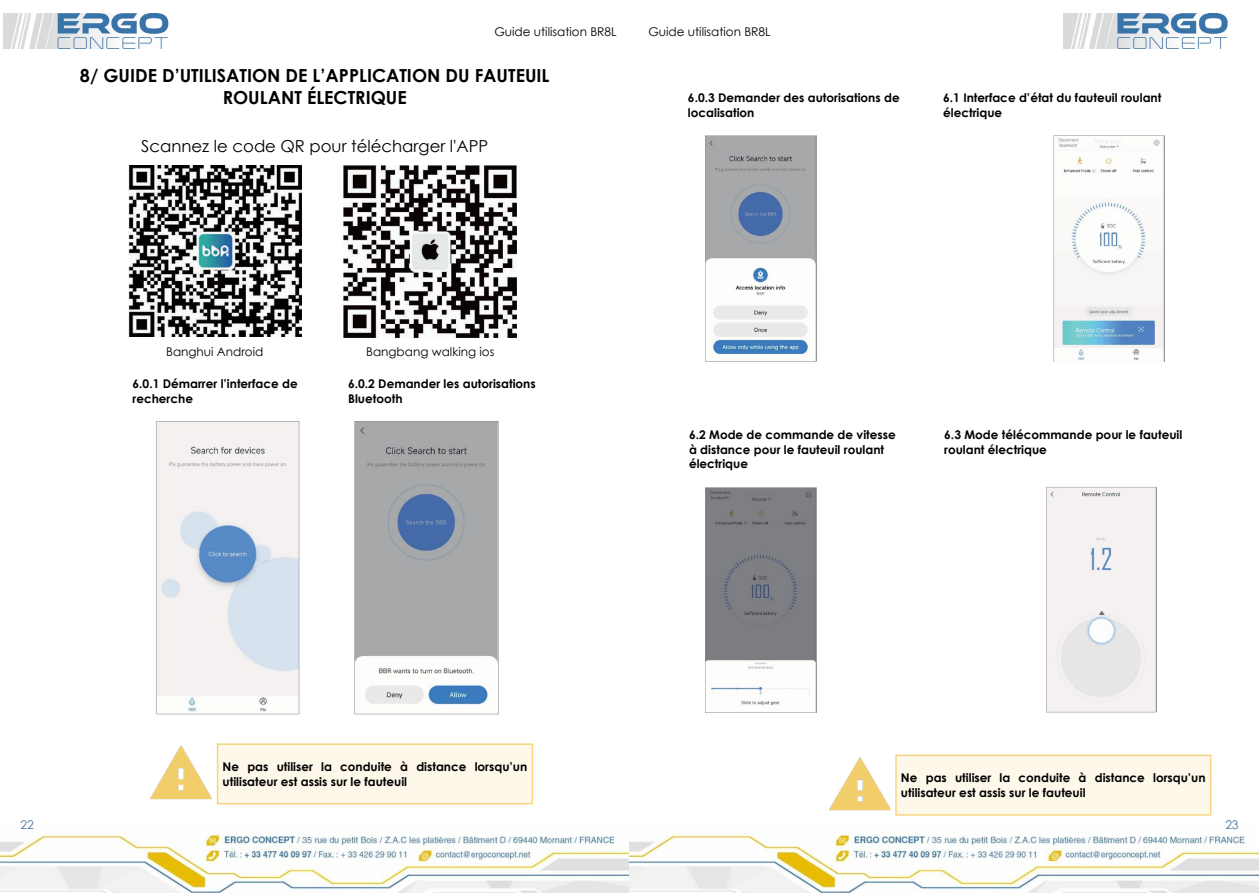
<style>
.page{position:relative;width:1259px;height:893px;background:#fff}
.page>*{position:absolute;margin:0;border:0;box-sizing:border-box;transform-origin:0 0}
.t1{font:700 18px/21.6px "Century Gothic";color:#000;text-align:center}
.t2{font:16.5px "Century Gothic";color:#000}
.t3{font:700 12px/14.4px "Century Gothic";color:#000}
.t4{font:12px "Century Gothic";color:#000}
.t5{font:12px "Century Gothic";color:#43729d}
</style>
<div class="page">
<img style="left:3px;top:14px;width:165px;height:34px">
<img style="left:1063px;top:14px;width:165px;height:34px">
<img style="left:0;top:832px;width:1259px;height:61px">
<img style="left:128px;top:165px;width:173px;height:172px">
<img style="left:344px;top:165px;width:173px;height:172px">
<img style="left:156px;top:421px;width:144px;height:293px">
<img style="left:354px;top:421px;width:144px;height:294px">
<div style="left:218px;top:744px;width:314px;height:60px;background:#fef8ea"></div>
<div style="left:217px;top:743px;width:316px;height:61px;border:2px solid #f8d582"></div>
<img style="left:151px;top:745px;width:61px;height:55px">
<img style="left:705px;top:135px;width:111px;height:226px">
<img style="left:1053px;top:135px;width:111px;height:226px">
<div style="left:896px;top:755px;width:314px;height:60px;background:#fef8ea"></div>
<div style="left:895px;top:755px;width:316px;height:61px;border:2px solid #f8d582"></div>
<img style="left:829px;top:757px;width:61px;height:54px">
<img style="left:705px;top:487px;width:111px;height:226px">
<img style="left:1046px;top:487px;width:111px;height:226px">
<p class="t4" style="left:494px;top:23px;width:124px">Guide utilisation BR8L</p>
<p class="t4" style="left:648px;top:23px;width:124px">Guide utilisation BR8L</p>
<h1 class="t1" style="left:80px;top:64px;width:471px">8/ GUIDE D’UTILISATION DE L’APPLICATION DU FAUTEUIL<br>ROULANT ÉLECTRIQUE</h1>
<h2 class="t2" style="left:141px;top:134px;width:348px">Scannez le code QR pour télécharger l'APP</h2>
<p class="t4" style="left:166px;top:343px;width:99px">Banghui Android</p>
<p class="t4" style="left:366px;top:343px;width:130px">Bangbang walking ios</p>
<p class="t3" style="left:133px;top:376px;width:167px">6.0.1 Démarrer l’interface de recherche</p>
<p class="t3" style="left:348px;top:376px;width:189px">6.0.2 Demander les autorisations<br>Bluetooth</p>
<p class="t3" style="left:223px;top:759px;width:306px">Ne pas utiliser la conduite à distance lorsqu’un utilisateur est assis sur le fauteuil</p>
<p class="t3" style="left:688px;top:90px;width:213px">6.0.3 Demander des autorisations de localisation</p>
<p class="t3" style="left:943px;top:90px;width:220px">6.1 Interface d’état du fauteuil roulant électrique</p>
<p class="t3" style="left:689px;top:427px;width:208px">6.2 Mode de commande de vitesse à distance pour le fauteuil roulant électrique</p>
<p class="t3" style="left:944px;top:427px;width:240px">6.3 Mode télécommande pour le fauteuil roulant électrique</p>
<p class="t3" style="left:901px;top:770px;width:306px">Ne pas utiliser la conduite à distance lorsqu’un utilisateur est assis sur le fauteuil</p>
<p class="t5" style="left:20px;top:816px;width:15px">22</p>
<p class="t5" style="left:1225px;top:816px;width:15px">23</p>
</div>
